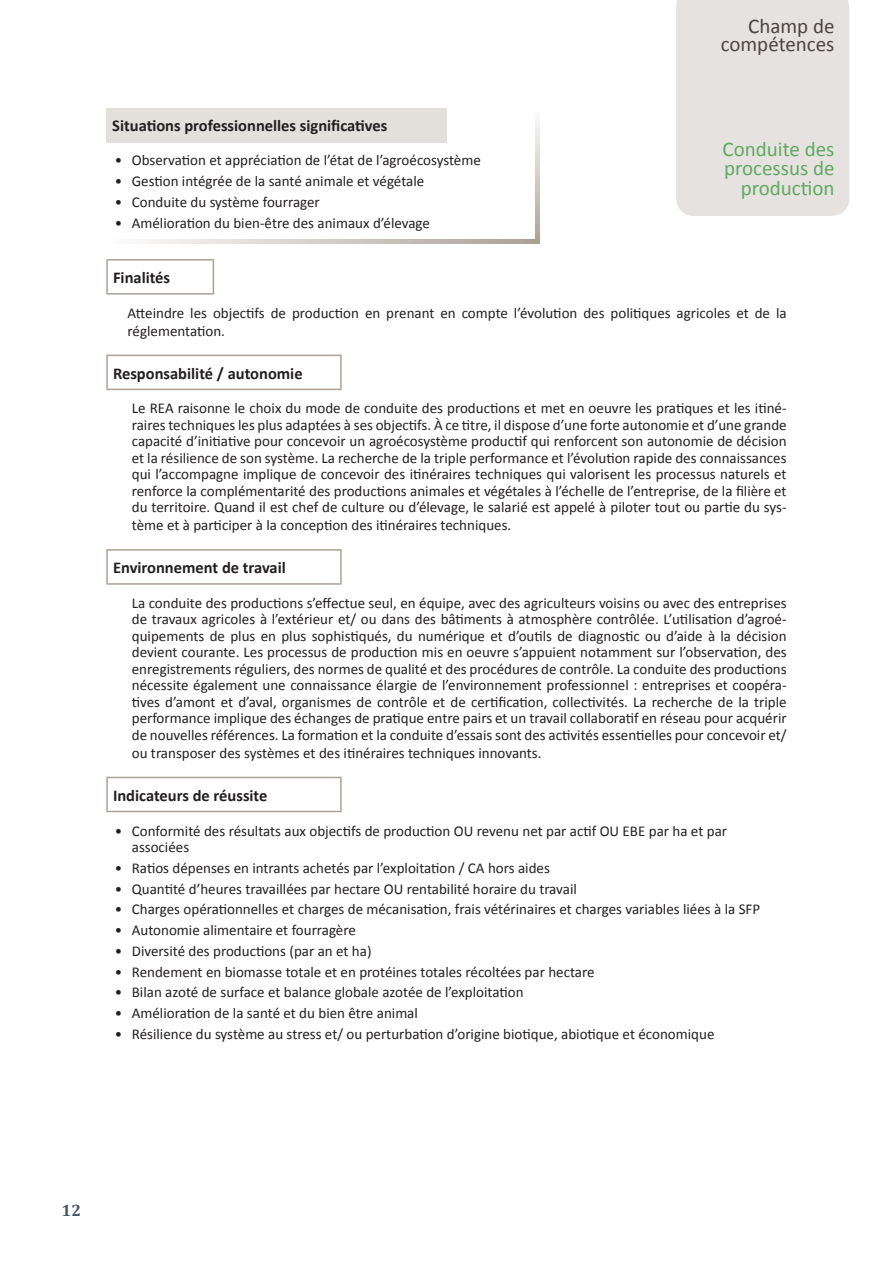
<style>
.page{position:relative;width:893px;height:1263px;background:#fff}
.page>*{position:absolute;margin:0;border:0;box-sizing:border-box;transform-origin:0 0}
.Titre1{font:21px/19.5px "Calibri";color:#40ae49;text-align:right}
.t1{font:21px/18px "Calibri";color:#231f20;text-align:right}
.Titre1-2{font:700 16.5px "Calibri";color:#231f20}
.t2{font:700 16.5px "Cambria";color:#465667}
.Titre1-3{font:15px/16.5px "Calibri";color:#231f20}
</style>
<div class="page">
<div style="left:106px;top:108px;width:340px;height:34px;background:#e3dfda"></div>
<hr style="left:106px;top:259px;width:108px;height:2px;background:#aba095">
<hr style="left:106px;top:261px;width:2px;height:32px;background:#aba095">
<hr style="left:213px;top:261px;width:1px;height:32px;background:#aba095">
<hr style="left:106px;top:293px;width:108px;height:2px;background:#aba095">
<hr style="left:106px;top:355px;width:236px;height:1px;background:#aba095">
<hr style="left:106px;top:356px;width:2px;height:33px;background:#aba095">
<hr style="left:340px;top:356px;width:2px;height:33px;background:#aba095">
<hr style="left:106px;top:389px;width:236px;height:1px;background:#aba095">
<hr style="left:106px;top:549px;width:236px;height:2px;background:#aba095">
<hr style="left:106px;top:551px;width:2px;height:32px;background:#aba095">
<hr style="left:340px;top:551px;width:2px;height:32px;background:#aba095">
<hr style="left:106px;top:583px;width:236px;height:2px;background:#aba095">
<hr style="left:106px;top:777px;width:236px;height:1px;background:#aba095">
<hr style="left:106px;top:778px;width:2px;height:33px;background:#aba095">
<hr style="left:340px;top:778px;width:2px;height:33px;background:#aba095">
<hr style="left:106px;top:811px;width:236px;height:1px;background:#aba095">
<div style="left:676px;top:0;width:173px;height:216px;background:#e5e2df"></div>
<svg style="left:146px;top:239px;width:390px;height:5px;background:#d0cac4"></svg>
<svg style="left:536px;top:121px;width:4px;height:123px"></svg>
<p class="Titre1-2" style="left:112px;top:115px;width:277px">Situations professionnelles significatives</p>
<p class="Titre1-3" style="left:115px;top:152px;width:368px">• Observation et appréciation de l’état de l’agroécosystème</p>
<p class="Titre1-3" style="left:115px;top:173px;width:311px">• Gestion intégrée de la santé animale et végétale</p>
<p class="Titre1-3" style="left:115px;top:194px;width:207px">• Conduite du système fourrager</p>
<p class="Titre1-3" style="left:115px;top:214px;width:317px">• Amélioration du bien-être des animaux d’élevage</p>
<p class="t1" style="left:721px;top:17px;width:115px">Champ de compétences</p>
<p class="Titre1" style="left:723px;top:139px;width:113px">Conduite des processus de production</p>
<p class="Titre1-2" style="left:113px;top:267px;width:59px">Finalités</p>
<p class="Titre1-3" style="left:128px;top:304px;width:661px;line-height:18px">Atteindre les objectifs de production en prenant en compte l’évolution des politiques agricoles et de la réglementation.</p>
<p class="Titre1-2" style="left:113px;top:362px;width:191px">Responsabilité / autonomie</p>
<p class="Titre1-3" style="left:132px;top:400px;width:656px;text-align:justify">Le REA raisonne le choix du mode de conduite des productions et met en oeuvre les pratiques et les itiné&shy;raires techniques les plus adaptées à ses objectifs. À ce titre, il dispose d’une forte autonomie et d’une grande capacité d’initiative pour concevoir un agroécosystème productif qui renforcent son autonomie de décision et la résilience de son système. La recherche de la triple performance et l’évolution rapide des connaissances qui l’accompagne implique de concevoir des itinéraires techniques qui valorisent les processus naturels et renforce la complémentarité des productions animales et végétales à l’échelle de l’entreprise, de la filière et du territoire. Quand il est chef de culture ou d’élevage, le salarié est appelé à piloter tout ou partie du sys-</p>
<p class="Titre1-3" style="left:132px;top:517px;width:381px">tème et à participer à la conception des itinéraires techniques.</p>
<p class="Titre1-2" style="left:113px;top:557px;width:174px">Environnement de travail</p>
<p class="Titre1-3" style="left:132px;top:595px;width:656px;text-align:justify">La conduite des productions s’effectue seul, en équipe, avec des agriculteurs voisins ou avec des entreprises de travaux agricoles à l’extérieur et/ ou dans des bâtiments à atmosphère contrôlée. L’utilisation d’agroé&shy;quipements de plus en plus sophistiqués, du numérique et d’outils de diagnostic ou d’aide à la décision devient courante. Les processus de production mis en oeuvre s’appuient notamment sur l’observation, des enregistrements réguliers, des normes de qualité et des procédures de contrôle. La conduite des productions nécessite également une connaissance élargie de l’environnement professionnel : entreprises et coopéra&shy;tives d’amont et d’aval, organismes de contrôle et de certification, collectivités. La recherche de la triple performance implique des échanges de pratique entre pairs et un travail collaboratif en réseau pour acquérir de nouvelles références. La formation et la conduite d’essais sont des activités essentielles pour concevoir et/</p>
<p class="Titre1-3" style="left:132px;top:745px;width:411px">ou transposer des systèmes et des itinéraires techniques innovants.</p>
<p class="Titre1-2" style="left:113px;top:785px;width:156px">Indicateurs de réussite</p>
<p class="Titre1-3" style="left:132px;top:822px;width:597px;text-indent:-17px">• Conformité des résultats aux objectifs de production OU revenu net par actif OU EBE par ha et par associées</p>
<p class="Titre1-3" style="left:115px;top:859px;width:437px">• Ratios dépenses en intrants achetés par l’exploitation / CA hors aides</p>
<p class="Titre1-3" style="left:115px;top:880px;width:464px">• Quantité d’heures travaillées par hectare OU rentabilité horaire du travail</p>
<p class="Titre1-3" style="left:115px;top:901px;width:647px">• Charges opérationnelles et charges de mécanisation, frais vétérinaires et charges variables liées à la SFP</p>
<p class="Titre1-3" style="left:115px;top:922px;width:243px">• Autonomie alimentaire et fourragère</p>
<p class="Titre1-3" style="left:115px;top:942px;width:258px">• Diversité des productions (par an et ha)</p>
<p class="Titre1-3" style="left:115px;top:963px;width:481px">• Rendement en biomasse totale et en protéines totales récoltées par hectare</p>
<p class="Titre1-3" style="left:115px;top:984px;width:410px">• Bilan azoté de surface et balance globale azotée de l’exploitation</p>
<p class="Titre1-3" style="left:115px;top:1005px;width:305px">• Amélioration de la santé et du bien être animal</p>
<p class="Titre1-3" style="left:115px;top:1025px;width:601px">• Résilience du système au stress et/ ou perturbation d’origine biotique, abiotique et économique</p>
<p class="t2" style="left:62px;top:1199px;width:21px">12</p>
</div>
